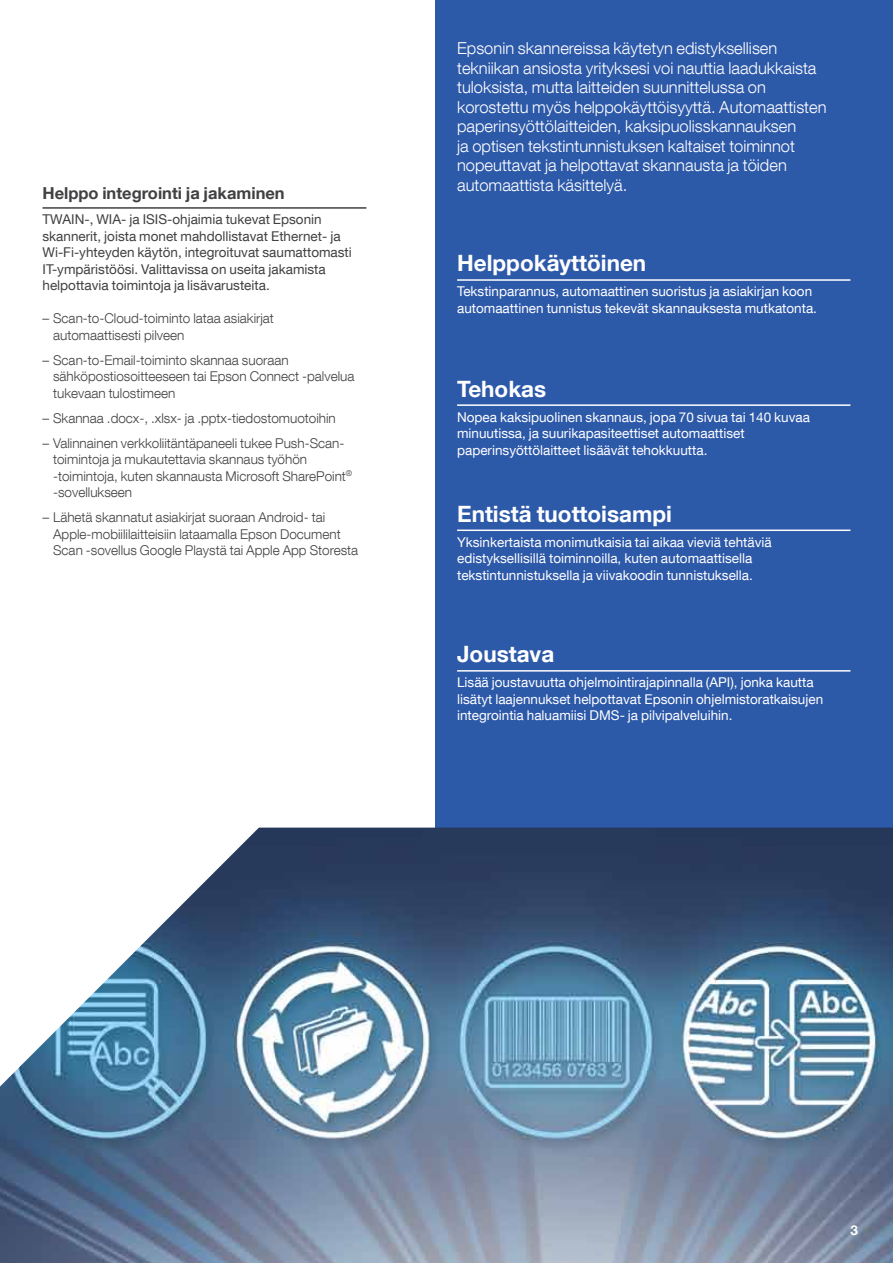
<style>
.page{position:relative;width:893px;height:1263px;background:#fff}
.page>*{position:absolute;margin:0;border:0;box-sizing:border-box;transform-origin:0 0}
.t1{font:700 22.5px "Helvetica Neue LT Com";color:#fff}
.t2{font:300 16.5px/19.5px "Helvetica Neue LT Com";color:#fff}
.t3{font:700 16.5px "Helvetica Neue LT Com";color:#414042}
.t4{font:13.5px/16.5px "Helvetica Neue LT Com";color:#fff}
.t5{font:300 13.5px/16.5px "Helvetica Neue LT Com";color:#414042}
.t6{font:13.5px/16.5px "Helvetica Neue LT Com";color:#414042}
.t7{font:700 13.5px "Helvetica Neue LT Com";color:#fff}
</style>
<div class="page">
<div style="left:436px;top:0;width:457px;height:1263px;background:#2d59a9"></div>
<hr style="left:43px;top:207px;width:323px;height:2px;background:#414042">
<hr style="left:457px;top:279px;width:393px;height:2px;background:#fff">
<hr style="left:457px;top:404px;width:393px;height:2px;background:#fff">
<hr style="left:457px;top:529px;width:393px;height:2px;background:#fff">
<hr style="left:457px;top:670px;width:393px;height:2px;background:#fff">
<img style="left:0;top:828px;width:893px;height:435px">
<p class="t3" style="left:43px;top:183px;width:244px">Helppo integrointi ja jakaminen</p>
<p class="t6" style="left:43px;top:211px;width:311px">TWAIN-, WIA- ja ISIS-ohjaimia tukevat Epsonin skannerit, joista monet mahdollistavat Ethernet- ja Wi-Fi-yhteyden käytön, integroituvat saumattomasti IT-ympäristöösi. Valittavissa on useita jakamista helpottavia toimintoja ja lisävarusteita.</p>
<p class="t5" style="left:53px;top:310px;width:222px;text-indent:-11px">– Scan-to-Cloud-toiminto lataa asiakirjat automaattisesti pilveen</p>
<p class="t5" style="left:53px;top:351px;width:303px;text-indent:-11px">– Scan-to-Email-toiminto skannaa suoraan sähköpostiosoitteeseen tai Epson Connect -palvelua tukevaan tulostimeen</p>
<p class="t5" style="left:43px;top:409px;width:295px">– Skannaa .docx-, .xlsx- ja .pptx-tiedostomuotoihin</p>
<p class="t5" style="left:53px;top:434px;width:301px;text-indent:-11px">– Valinnainen verkkoliitäntäpaneeli tukee Push-Scan&shy;toimintoja ja mukautettavia skannaus työhön -toimintoja, kuten skannausta Microsoft SharePoint<sup>® </sup>-sovellukseen</p>
<p class="t5" style="left:53px;top:509px;width:307px;text-indent:-11px">– Lähetä skannatut asiakirjat suoraan Android- tai<br>Apple-mobiililaitteisiin lataamalla Epson Document<br>Scan -sovellus Google Playstä tai Apple App Storesta</p>
<p class="t2" style="left:457px;top:38px;width:371px">Epsonin skannereissa käytetyn edistyksellisen tekniikan ansiosta yrityksesi voi nauttia laadukkaista tuloksista, mutta laitteiden suunnittelussa on korostettu myös helppokäyttöisyyttä. Automaattisten paperinsyöttölaitteiden, kaksipuolisskannauksen<br>ja optisen tekstintunnistuksen kaltaiset toiminnot nopeuttavat ja helpottavat skannausta ja töiden automaattista käsittelyä.</p>
<h1 class="t1" style="left:457px;top:249px;width:191px">Helppokäyttöinen</h1>
<p class="t4" style="left:457px;top:283px;width:361px">Tekstinparannus, automaattinen suoristus ja asiakirjan koon automaattinen tunnistus tekevät skannauksesta mutkatonta.</p>
<h1 class="t1" style="left:457px;top:374px;width:91px">Tehokas</h1>
<p class="t4" style="left:457px;top:408px;width:354px">Nopea kaksipuolinen skannaus, jopa 70 sivua tai 140 kuvaa minuutissa, ja suurikapasiteettiset automaattiset paperinsyöttölaitteet lisäävät tehokkuutta.</p>
<h1 class="t1" style="left:457px;top:499px;width:216px">Entistä tuottoisampi</h1>
<p class="t4" style="left:457px;top:533px;width:316px">Yksinkertaista monimutkaisia tai aikaa vieviä tehtäviä edistyksellisillä toiminnoilla, kuten automaattisella tekstintunnistuksella ja viivakoodin tunnistuksella.</p>
<h1 class="t1" style="left:457px;top:640px;width:99px">Joustava</h1>
<p class="t4" style="left:457px;top:674px;width:368px">Lisää joustavuutta ohjelmointirajapinnalla (API), jonka kautta lisätyt laajennukset helpottavat Epsonin ohjelmistoratkaisujen integrointia haluamiisi DMS- ja pilvipalveluihin.</p>
<p class="t7" style="left:850px;top:1222px;width:9px">3</p>
</div>
